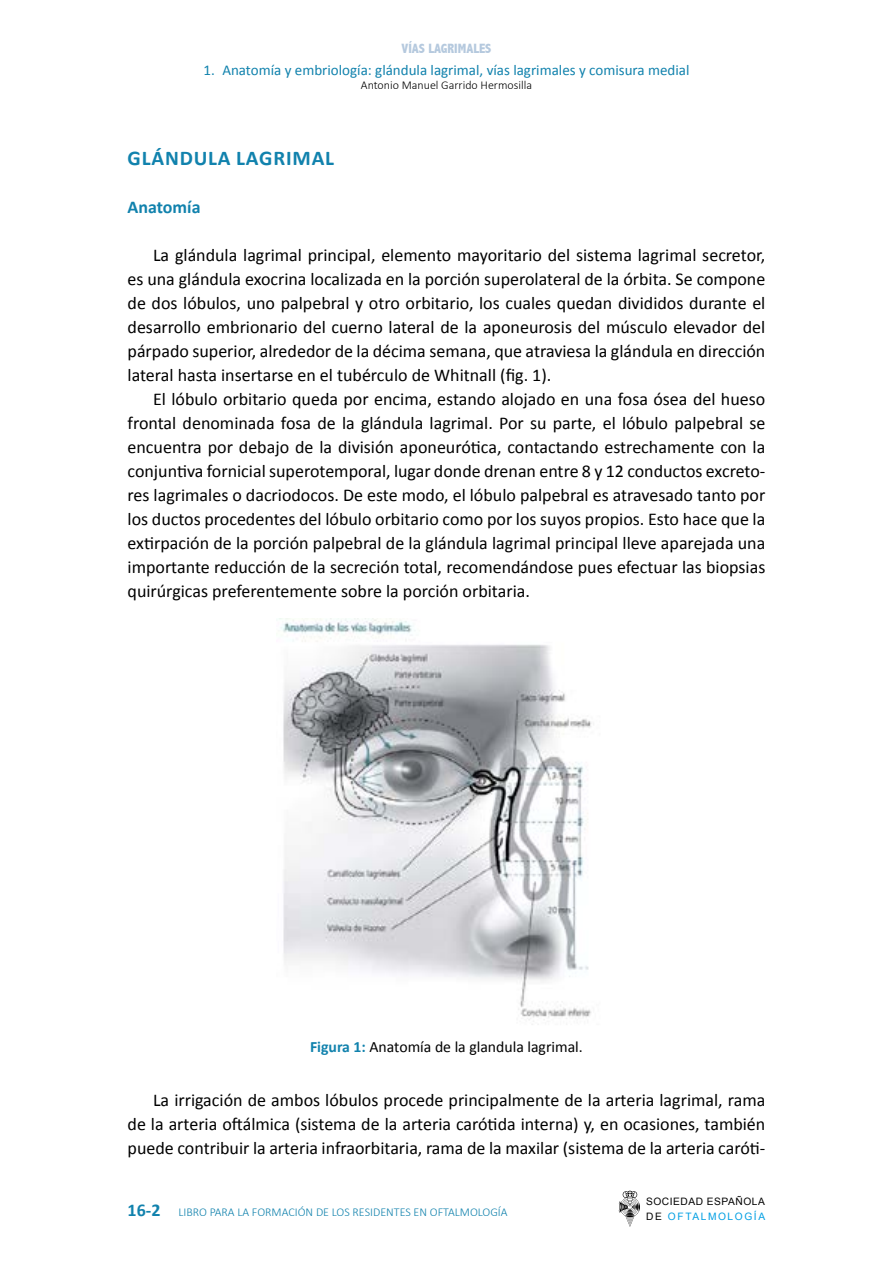
<style>
.page{position:relative;width:893px;height:1263px;background:#fff}
.page>*{position:absolute;margin:0;border:0;box-sizing:border-box;transform-origin:0 0}
.t1{font:700 21px "Calibri";letter-spacing:.04em;color:#1182ad}
.t2{font:18px/24px "Calibri";color:#000;text-align:justify}
.t3{font:700 18px "Calibri";color:#1182ad}
.t4{font:15.75px "Calibri";color:#000}
.t5{font:15px "Calibri";color:#1182ad}
.t6{font:800 condensed 13.5px "Abadi";color:#b5c9de}
.t7{font:300 12px "Calibri";color:#1182ad}
.t8{font:300 12px "Calibri";color:#000}
.t9{font:10.2px/14.1px "Arial";letter-spacing:.05em;color:#000}
.s1{font-weight:700;color:#1182ad}
.s2{font-weight:700;font-size:18px}
.s3{color:#009fe3}
</style>
<div class="page">
<svg style="left:619px;top:1191px;width:21px;height:36px"></svg>
<img style="left:279px;top:618px;width:313px;height:407px">
<p class="t6" style="left:401px;top:40px;width:92px">VÍAS LAGRIMALES</p>
<p class="t5" style="left:203px;top:61px;width:487px">1. Anatomía y embriología: glándula lagrimal, vías lagrimales y comisura medial</p>
<p class="t8" style="left:361px;top:78px;width:173px">Antonio Manuel Garrido Hermosilla</p>
<p class="t1" style="left:128px;top:145px;width:208px">GLÁNDULA LAGRIMAL</p>
<p class="t3" style="left:128px;top:195px;width:74px">Anatomía</p>
<p class="t2" style="left:128px;top:242px;width:639px;text-indent:26px">La glándula lagrimal principal, elemento mayoritario del sistema lagrimal secretor, es una glándula exocrina localizada en la porción superolateral de la órbita. Se compone de dos lóbulos, uno palpebral y otro orbitario, los cuales quedan divididos durante el desarrollo embrionario del cuerno lateral de la aponeurosis del músculo elevador del párpado superior, alrededor de la décima semana, que atraviesa la glándula en dirección lateral hasta insertarse en el tubérculo de Whitnall (fig. 1).</p>
<p class="t2" style="left:128px;top:386px;width:639px;text-indent:26px">El lóbulo orbitario queda por encima, estando alojado en una fosa ósea del hueso frontal denominada fosa de la glándula lagrimal. Por su parte, el lóbulo palpebral se encuentra por debajo de la división aponeurótica, contactando estrechamente con la conjuntiva fornicial superotemporal, lugar donde drenan entre 8 y 12 conductos excreto&shy;res lagrimales o dacriodocos. De este modo, el lóbulo palpebral es atravesado tanto por los ductos procedentes del lóbulo orbitario como por los suyos propios. Esto hace que la extirpación de la porción palpebral de la glándula lagrimal principal lleve aparejada una importante reducción de la secreción total, recomendándose pues efectuar las biopsias quirúrgicas preferentemente sobre la porción orbitaria.</p>
<p class="t4" style="left:310px;top:1037px;width:274px"><span class="s1">Figura 1:</span> Anatomía de la glandula lagrimal.</p>
<p class="t2" style="left:128px;top:1087px;width:639px;text-indent:26px">La irrigación de ambos lóbulos procede principalmente de la arteria lagrimal, rama de la arteria oftálmica (sistema de la arteria carótida interna) y, en ocasiones, también puede contribuir la arteria infraorbitaria, rama de la maxilar (sistema de la arteria caróti-</p>
<p class="t7" style="left:128px;top:1204px;width:382px"><span class="s2">16-2</span> LIBRO PARA LA FORMACIÓN DE LOS RESIDENTES EN OFTALMOLOGÍA</p>
<p class="t9" style="left:646px;top:1195px;width:120px">SOCIEDAD ESPAÑOLA<br>DE <span class="s3">OFTALMOLOGÍA</span></p>
</div>
